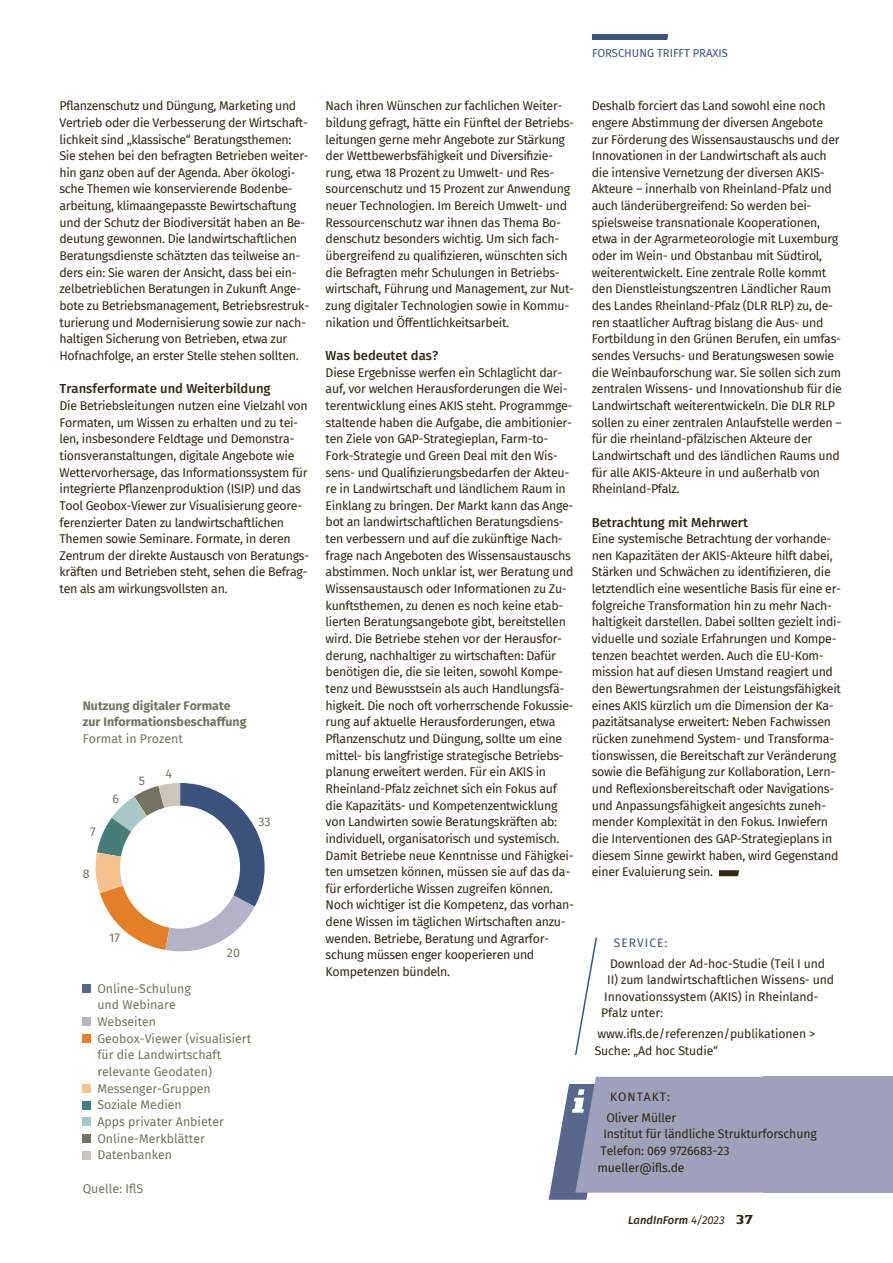
<style>
.page{position:relative;width:893px;height:1263px;background:#fff}
.page>*{position:absolute;margin:0;border:0;box-sizing:border-box;transform-origin:0 0}
.zwischenheadline_Fokus__h3{font:500 13.05px "Fira Sans";color:#2f2912}
.fließ{font:12.3px/16.6px "Fira Sans";letter-spacing:-.025em;color:#2f2912}
.t1{font:12.3px/16.6px "Fira Sans";color:#747561}
.t2{font:700 12.3px/16.6px "Fira Sans";color:#747561}
.Info-Kasten_Service{font:12.15px "Fira Sans";letter-spacing:-.01em;color:#2f2912}
.Info-Kasten_Service-2{font:12px "Fira Sans";letter-spacing:.085em;color:#2f2912}
.Info-Kasten_Service-3{font:12px "Fira Sans";letter-spacing:.085em;color:#3c537d}
.t3{font:11.25px "Fira Sans";color:#3c537d}
.t4{font:italic 500 11.25px "Fira Sans";color:#2f2912}
.s1{font-weight:400}
.s2{font-family:"Authentic Sans Pro";font-weight:700;font-style:normal;font-size:13.5px}
</style>
<div class="page">
<div style="left:764px;top:1076px;width:129px;height:116px;background:#9fa0ba"></div>
<svg style="left:549px;top:1077px;width:253px;height:123px"></svg>
<svg style="left:575px;top:937px;width:22px;height:118px"></svg>
<svg style="left:719px;top:870px;width:20px;height:6px"></svg>
<img style="left:82px;top:783px;width:183px;height:377px">
<svg style="left:592px;top:34px;width:76px;height:6px"></svg>
<p class="fließ" style="left:60px;top:97px;width:251px">Pflanzenschutz und Düngung, Marketing und Vertrieb oder die Verbesserung der Wirtschaft&shy;lichkeit sind „klassische“ Beratungsthemen:<br>Sie stehen bei den befragten Betrieben weiter&shy;hin ganz oben auf der Agenda. Aber ökologi&shy;sche Themen wie konservierende Bodenbe&shy;arbeitung, klimaangepasste Bewirtschaftung und der Schutz der Biodiversität haben an Be&shy;deutung gewonnen. Die landwirtschaftlichen Beratungsdienste schätzten das teilweise an&shy;ders ein: Sie waren der Ansicht, dass bei ein&shy;zelbetrieblichen Beratungen in Zukunft Ange&shy;bote zu Betriebsmanagement, Betriebsrestruk&shy;turierung und Modernisierung sowie zur nach&shy;haltigen Sicherung von Betrieben, etwa zur Hofnachfolge, an erster Stelle stehen sollten.</p>
<h3 class="zwischenheadline_Fokus__h3" style="left:60px;top:378px;width:213px">Transferformate und Weiterbildung</h3>
<p class="fließ" style="left:60px;top:397px;width:251px">Die Betriebsleitungen nutzen eine Vielzahl von Formaten, um Wissen zu erhalten und zu tei&shy;len, insbesondere Feldtage und Demonstra&shy;tionsveranstaltungen, digitale Angebote wie Wettervorhersage, das Informationssystem für integrierte Pflanzenproduktion (ISIP) und das Tool Geobox-Viewer zur Visualisierung geore&shy;ferenzierter Daten zu landwirtschaftlichen Themen sowie Seminare. Formate, in deren Zentrum der direkte Austausch von Beratungs&shy;kräften und Betrieben steht, sehen die Befrag&shy;ten als am wirkungsvollsten an.</p>
<p class="t2" style="left:83px;top:696px;width:165px">Nutzung digitaler Formate zur Informationsbeschaffung</p>
<p class="t1" style="left:83px;top:730px;width:102px">Format in Prozent</p>
<p class="t1" style="left:90px;top:823px;width:7px">7</p>
<p class="t1" style="left:83px;top:865px;width:8px">8</p>
<p class="t1" style="left:113px;top:790px;width:8px">6</p>
<p class="t1" style="left:139px;top:772px;width:8px">5</p>
<p class="t1" style="left:166px;top:765px;width:8px">4</p>
<p class="t1" style="left:109px;top:929px;width:12px">17</p>
<p class="t1" style="left:258px;top:813px;width:14px">33</p>
<p class="t1" style="left:227px;top:944px;width:15px">20</p>
<p class="t1" style="left:97px;top:980px;width:155px">Online-Schulung<br>und Webinare<br>Webseiten<br>Geobox-Viewer (visualisiert für die Landwirtschaft relevante Geodaten)<br>Messenger-Gruppen<br>Soziale Medien<br>Apps privater Anbieter<br>Online-Merkblätter<br>Datenbanken</p>
<p class="t1" style="left:83px;top:1179px;width:62px">Quelle: IflS</p>
<p class="fließ" style="left:326px;top:97px;width:250px">Nach ihren Wünschen zur fachlichen Weiter&shy;bildung gefragt, hätte ein Fünftel der Betriebs&shy;leitungen gerne mehr Angebote zur Stärkung der Wettbewerbsfähigkeit und Diversifizie&shy;rung, etwa 18 Prozent zu Umwelt- und Res&shy;sourcenschutz und 15 Prozent zur Anwendung neuer Technologien. Im Bereich Umwelt- und Ressourcenschutz war ihnen das Thema Bo&shy;denschutz besonders wichtig. Um sich fach&shy;übergreifend zu qualifizieren, wünschten sich die Befragten mehr Schulungen in Betriebs&shy;wirtschaft, Führung und Management, zur Nut&shy;zung digitaler Technologien sowie in Kommu&shy;nikation und Öffentlichkeitsarbeit.</p>
<h3 class="zwischenheadline_Fokus__h3" style="left:326px;top:345px;width:114px">Was bedeutet das?</h3>
<p class="fließ" style="left:326px;top:364px;width:250px">Diese Ergebnisse werfen ein Schlaglicht dar&shy;auf, vor welchen Herausforderungen die Wei&shy;terentwicklung eines AKIS steht. Programmge&shy;staltende haben die Aufgabe, die ambitionier&shy;ten Ziele von GAP-Strategieplan, Farm-to-Fork-Strategie und Green Deal mit den Wis&shy;sens- und Qualifizierungsbedarfen der Akteu&shy;re in Landwirtschaft und ländlichem Raum in Einklang zu bringen. Der Markt kann das Ange&shy;bot an landwirtschaftlichen Beratungsdiens&shy;ten verbessern und auf die zukünftige Nach&shy;frage nach Angeboten des Wissensaustauschs abstimmen. Noch unklar ist, wer Beratung und Wissensaustausch oder Informationen zu Zu&shy;kunftsthemen, zu denen es noch keine etab&shy;lierten Beratungsangebote gibt, bereitstellen wird. Die Betriebe stehen vor der Herausfor&shy;derung, nachhaltiger zu wirtschaften: Dafür benötigen die, die sie leiten, sowohl Kompe&shy;tenz und Bewusstsein als auch Handlungsfä&shy;higkeit. Die noch oft vorherrschende Fokussie&shy;rung auf aktuelle Herausforderungen, etwa Pflanzenschutz und Düngung, sollte um eine mittel- bis langfristige strategische Betriebs&shy;planung erweitert werden. Für ein AKIS in Rheinland-Pfalz zeichnet sich ein Fokus auf die Kapazitäts- und Kompetenzentwicklung von Landwirten sowie Beratungskräften ab: individuell, organisatorisch und systemisch.<br>Damit Betriebe neue Kenntnisse und Fähigkei&shy;ten umsetzen können, müssen sie auf das da&shy;für erforderliche Wissen zugreifen können.<br>Noch wichtiger ist die Kompetenz, das vorhan&shy;dene Wissen im täglichen Wirtschaften anzu&shy;wenden. Betriebe, Beratung und Agrarfor&shy;schung müssen enger kooperieren und Kompetenzen bündeln.</p>
<p class="t3" style="left:592px;top:45px;width:138px">FORSCHUNG TRIFFT PRAXIS</p>
<p class="fließ" style="left:592px;top:97px;width:252px">Deshalb forciert das Land sowohl eine noch engere Abstimmung der diversen Angebote zur Förderung des Wissensaustauschs und der Innovationen in der Landwirtschaft als auch die intensive Vernetzung der diversen AKIS-Akteure – innerhalb von Rheinland-Pfalz und auch länderübergreifend: So werden bei&shy;spielsweise transnationale Kooperationen, etwa in der Agrarmeteorologie mit Luxemburg oder im Wein- und Obstanbau mit Südtirol, weiterentwickelt. Eine zentrale Rolle kommt den Dienstleistungszentren Ländlicher Raum des Landes Rheinland-Pfalz (DLR RLP) zu, de&shy;ren staatlicher Auftrag bislang die Aus- und Fortbildung in den Grünen Berufen, ein umfas&shy;sendes Versuchs- und Beratungswesen sowie die Weinbauforschung war. Sie sollen sich zum zentralen Wissens- und Innovationshub für die Landwirtschaft weiterentwickeln. Die DLR RLP sollen zu einer zentralen Anlaufstelle werden – für die rheinland-pfälzischen Akteure der Landwirtschaft und des ländlichen Raums und für alle AKIS-Akteure in und außerhalb von Rheinland-Pfalz.</p>
<h3 class="zwischenheadline_Fokus__h3" style="left:592px;top:511px;width:158px">Betrachtung mit Mehrwert</h3>
<p class="fließ" style="left:592px;top:530px;width:251px">Eine systemische Betrachtung der vorhande&shy;nen Kapazitäten der AKIS-Akteure hilft dabei, Stärken und Schwächen zu identifizieren, die letztendlich eine wesentliche Basis für eine er&shy;folgreiche Transformation hin zu mehr Nach&shy;haltigkeit darstellen. Dabei sollten gezielt indi&shy;viduelle und soziale Erfahrungen und Kompe&shy;tenzen beachtet werden. Auch die EU-Kom&shy;mission hat auf diesen Umstand reagiert und den Bewertungsrahmen der Leistungsfähigkeit eines AKIS kürzlich um die Dimension der Ka&shy;pazitätsanalyse erweitert: Neben Fachwissen rücken zunehmend System- und Transforma&shy;tionswissen, die Bereitschaft zur Veränderung sowie die Befähigung zur Kollaboration, Lern&shy;und Reflexionsbereitschaft oder Navigations&shy;und Anpassungsfähigkeit angesichts zuneh&shy;mender Komplexität in den Fokus. Inwiefern die Interventionen des GAP-Strategieplans in diesem Sinne gewirkt haben, wird Gegenstand einer Evaluierung sein.</p>
<p class="Info-Kasten_Service-3" style="left:614px;top:933px;width:55px">SERVICE:</p>
<p class="Info-Kasten_Service" style="left:610px;top:954px;width:217px">Download der Ad-hoc-Studie (Teil I und</p>
<p class="Info-Kasten_Service" style="left:607px;top:971px;width:228px">II) zum landwirtschaftlichen Wissens- und</p>
<p class="Info-Kasten_Service" style="left:604px;top:987px;width:216px">Innovationssystem (AKIS) in Rheinland-</p>
<p class="Info-Kasten_Service" style="left:601px;top:1004px;width:63px">Pfalz unter:</p>
<p class="Info-Kasten_Service" style="left:598px;top:1025px;width:219px">www.ifls.de/referenzen/publikationen &gt;</p>
<p class="Info-Kasten_Service" style="left:595px;top:1041px;width:125px">Suche: „Ad hoc Studie“</p>
<p class="Info-Kasten_Service-2" style="left:610px;top:1087px;width:61px">KONTAKT:</p>
<p class="Info-Kasten_Service" style="left:606px;top:1108px;width:71px">Oliver Müller</p>
<p class="Info-Kasten_Service" style="left:603px;top:1125px;width:215px">Institut für ländliche Strukturforschung</p>
<p class="Info-Kasten_Service" style="left:600px;top:1141px;width:130px">Telefon: 069 9726683-23</p>
<p class="Info-Kasten_Service" style="left:598px;top:1158px;width:88px">mueller@ifls.de</p>
<p class="t4" style="left:628px;top:1211px;width:126px">LandInForm <span class="s1">4/2023</span> <span class="s2">37</span></p>
</div>
